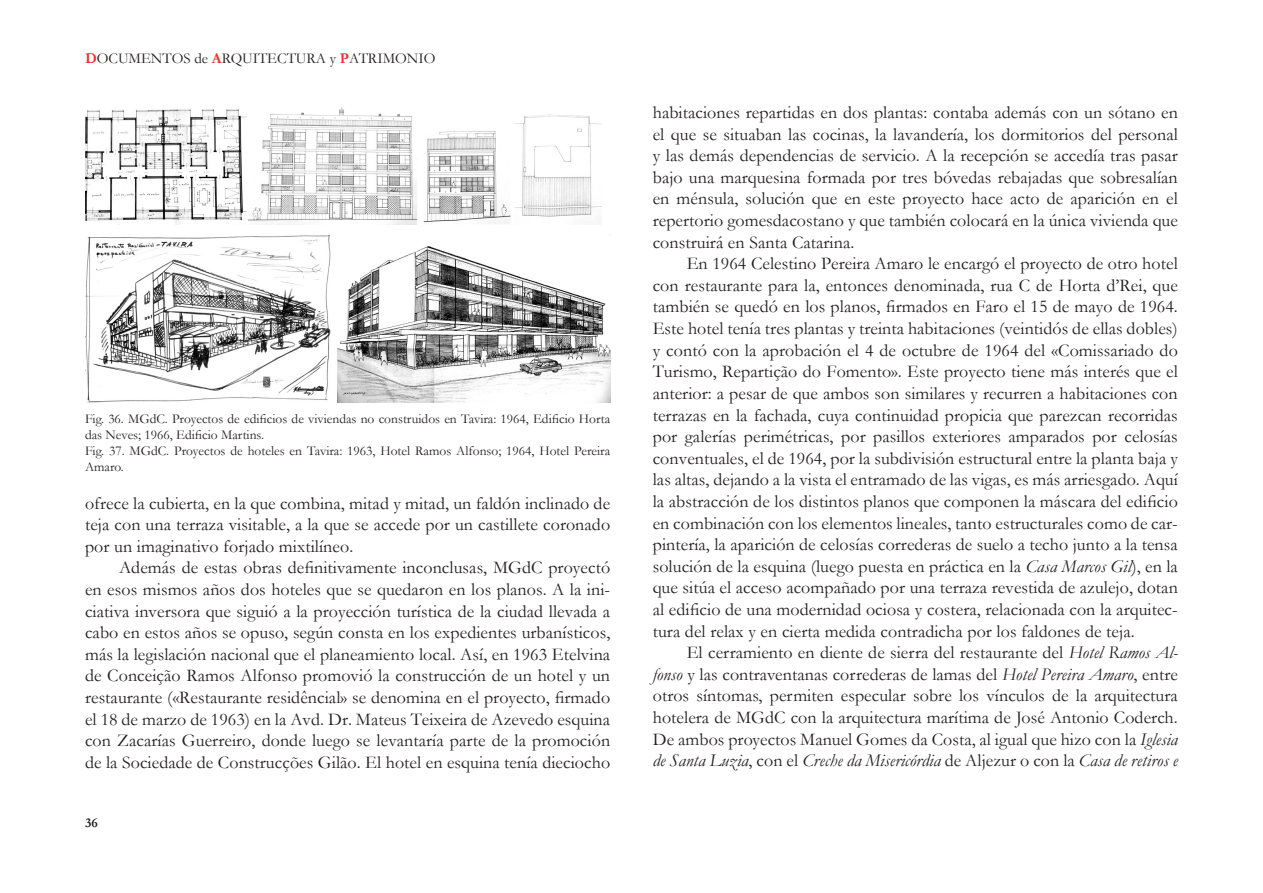
<style>
.page{position:relative;width:1263px;height:893px;background:#fff}
.page>*{position:absolute;margin:0;border:0;box-sizing:border-box;transform-origin:0 0}
.t1{font:18px/21.6px "Garamond";letter-spacing:.005em;color:#231f20;text-align:justify}
.t2{font:15px "Garamond";color:#231f20}
.t3{font:13.5px/16.2px "Garamond";color:#231f20}
.t4{font:700 13.5px "Garamond";color:#231f20}
.s1{font-weight:700;color:#ee2f2a}
.s2{font-weight:700;color:#ee2d29}
.s3{font-style:italic}
</style>
<div class="page">
<img style="left:85px;top:107px;width:516px;height:117px">
<img style="left:85px;top:235px;width:525px;height:167px">
<p class="t2" style="left:85px;top:48px;width:352px"><span class="s1">D</span>OCUMENTOS de <span class="s1">A</span>RQUITECTURA y <span class="s2">P</span>ATRIMONIO</p>
<p class="t3" style="left:85px;top:410px;width:527px">Fig. 36. MGdC. Proyectos de edificios de viviendas no construidos en Tavira: 1964, Edificio Horta das Neves; 1966, Edificio Martins.</p>
<p class="t3" style="left:85px;top:442px;width:527px">Fig. 37. MGdC. Proyectos de hoteles en Tavira: 1963, Hotel Ramos Alfonso; 1964, Hotel Pereira<br>Amaro.</p>
<p class="t1" style="left:85px;top:492px;width:527px">ofrece la cubierta, en la que combina, mitad y mitad, un faldón inclinado de teja con una terraza visitable, a la que se accede por un castillete coronado por un imaginativo forjado mixtilíneo.</p>
<p class="t1" style="left:85px;top:556px;width:527px;text-indent:34px">Además de estas obras definitivamente inconclusas, MGdC proyectó en esos mismos años dos hoteles que se quedaron en los planos. A la ini&shy;ciativa inversora que siguió a la proyección turística de la ciudad llevada a cabo en estos años se opuso, según consta en los expedientes urbanísticos, más la legislación nacional que el planeamiento local. Así, en 1963 Etelvina de Conceição Ramos Alfonso promovió la construcción de un hotel y un restaurante («Restaurante residêncial» se denomina en el proyecto, firmado el 18 de marzo de 1963) en la Avd. Dr. Mateus Teixeira de Azevedo esquina con Zacarías Guerreiro, donde luego se levantaría parte de la promoción de la Sociedade de Construcções Gilão. El hotel en esquina tenía dieciocho</p>
<p class="t4" style="left:85px;top:813px;width:14px">36</p>
<p class="t1" style="left:653px;top:101px;width:527px">habitaciones repartidas en dos plantas: contaba además con un sótano en el que se situaban las cocinas, la lavandería, los dormitorios del personal y las demás dependencias de servicio. A la recepción se accedía tras pasar bajo una marquesina formada por tres bóvedas rebajadas que sobresalían en ménsula, solución que en este proyecto hace acto de aparición en el repertorio gomesdacostano y que también colocará en la única vivienda que construirá en Santa Catarina.</p>
<p class="t1" style="left:653px;top:252px;width:527px;text-indent:34px">En 1964 Celestino Pereira Amaro le encargó el proyecto de otro hotel con restaurante para la, entonces denominada, rua C de Horta d’Rei, que también se quedó en los planos, firmados en Faro el 15 de mayo de 1964.<br>Este hotel tenía tres plantas y treinta habitaciones (veintidós de ellas dobles) y contó con la aprobación el 4 de octubre de 1964 del «Comissariado do Turismo, Repartição do Fomento». Este proyecto tiene más interés que el anterior: a pesar de que ambos son similares y recurren a habitaciones con terrazas en la fachada, cuya continuidad propicia que parezcan recorridas por galerías perimétricas, por pasillos exteriores amparados por celosías conventuales, el de 1964, por la subdivisión estructural entre la planta baja y las altas, dejando a la vista el entramado de las vigas, es más arriesgado. Aquí la abstracción de los distintos planos que componen la máscara del edificio en combinación con los elementos lineales, tanto estructurales como de car&shy;pintería, la aparición de celosías correderas de suelo a techo junto a la tensa solución de la esquina (luego puesta en práctica en la <span class="s3">Casa Marcos Gil</span>), en la que sitúa el acceso acompañado por una terraza revestida de azulejo, dotan al edificio de una modernidad ociosa y costera, relacionada con la arquitec&shy;tura del relax y en cierta medida contradicha por los faldones de teja.</p>
<p class="t1" style="left:653px;top:641px;width:527px;text-indent:34px">El cerramiento en diente de sierra del restaurante del <span class="s3">Hotel Ramos Al&shy;fonso</span> y las contraventanas correderas de lamas del <span class="s3">Hotel Pereira Amaro</span>, entre otros síntomas, permiten especular sobre los vínculos de la arquitectura hotelera de MGdC con la arquitectura marítima de José Antonio Coderch.<br>De ambos proyectos Manuel Gomes da Costa, al igual que hizo con la <span class="s3">Iglesia de Santa Luzia</span>, con el <span class="s3">Creche da Misericórdia</span> de Aljezur o con la <span class="s3">Casa de retiros e</span></p>
</div>
